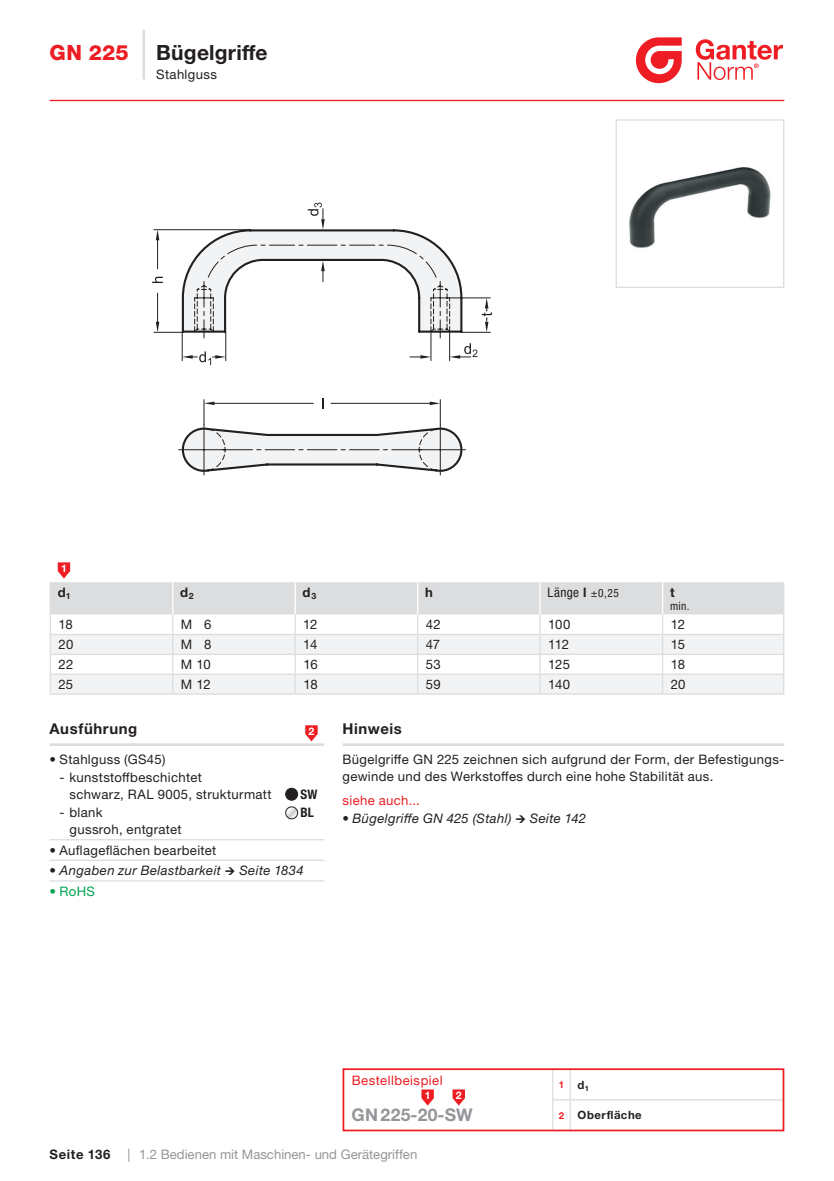
<style>
.page{position:relative;width:834px;height:1181px;background:#fff}
.page>*{position:absolute;margin:0;border:0;box-sizing:border-box;transform-origin:0 0}
.t1{font:700 21px "Helvetica Neue LTW1 G";letter-spacing:.01em;color:#231f20}
.t2{font:800 21px "Helvetica Neue LT Pro";color:#ee1d23}
.t3{font:700 17.5px "Helvetica Neue LTW1 G";letter-spacing:.02em;color:#939598}
.t4{font:700 14.88px "Helvetica Neue LTW1 G";letter-spacing:.04em;color:#231f20}
.t5{font:13.12px/17.5px "Helvetica Neue LTW1 G";letter-spacing:.025em;color:#231f20}
.t6{font:italic 13.12px "Helvetica Neue LTW1 G";letter-spacing:.03em;color:#231f20}
.t7{font:13.12px "Helvetica Neue LT Pro";color:#939598}
.t8{font:13.12px "Helvetica Neue LTW1 G";letter-spacing:.035em;color:#ee1d23}
.t9{font:700 13.12px "Helvetica Neue LTW1 G";letter-spacing:.045em;color:#231f20}
.t10{font:condensed 13.12px "Helvetica Neue LT Pro";letter-spacing:.03em;color:#231f20}
.t11{font:13.12px "Helvetica Neue LTW1 G";color:#00a54f}
.t12{font:700 condensed 13.12px "Helvetica Neue LT Pro";color:#231f20}
.t13{font:700 11.38px "Helvetica Neue LTW1 G";letter-spacing:.045em;color:#231f20}
.t14{font:condensed 11.38px "Helvetica Neue LT Pro";color:#231f20}
.t15{font:700 10.5px "Helvetica Neue LTW1 G";color:#fff}
.t16{font:700 9.62px "Helvetica Neue LTW1 G";color:#ee1d23}
.s1{font-family:"Helvetica Neue LTW1 G";font-weight:700;font-stretch:normal}
.s2{font-size:11.38px}
.s3{font-family:"Helvetica Neue LT Pro"}
.s4{font-size:11.38px;color:#231f20}
.s5{font-size:9.62px;color:#ee1d23}
.s6{font-family:"Helvetica Neue LTW1 G"}
</style>
<div class="page">
<hr style="left:50px;top:100px;width:734px;height:1px;background:#ee1d23">
<svg style="left:635px;top:37px;width:46px;height:46px"></svg>
<svg style="left:695px;top:39px;width:87px;height:41px"></svg>
<hr style="left:342px;top:743px;width:442px;height:3px;background:#dcdddf">
<svg style="left:552px;top:1071px;width:18px;height:57px"></svg>
<hr style="left:570px;top:1099px;width:212px;height:1px;background:#dcdddf">
<div style="left:342px;top:1068px;width:442px;height:63px;border:2px solid #ee1d23"></div>
<svg style="left:421px;top:1089px;width:13px;height:16px"></svg>
<svg style="left:452px;top:1089px;width:13px;height:16px"></svg>
<svg style="left:152px;top:202px;width:340px;height:156px"></svg>
<svg style="left:178px;top:228px;width:287px;height:245px"></svg>
<hr style="left:50px;top:693px;width:123px;height:1px;background:#dcdddf">
<hr style="left:173px;top:693px;width:122px;height:1px;background:#dcdddf">
<hr style="left:295px;top:693px;width:122px;height:1px;background:#dcdddf">
<hr style="left:417px;top:693px;width:123px;height:1px;background:#dcdddf">
<hr style="left:540px;top:693px;width:122px;height:1px;background:#dcdddf">
<hr style="left:662px;top:693px;width:122px;height:1px;background:#dcdddf">
<svg style="left:50px;top:562px;width:734px;height:131px"></svg>
<hr style="left:142px;top:30px;width:3px;height:30px;background:#dcdddf">
<hr style="left:142px;top:60px;width:3px;height:19px;background:#dcdddf">
<img style="left:629px;top:167px;width:142px;height:81px">
<div style="left:615px;top:119px;width:169px;height:169px;border:1px solid #dcdddf"></div>
<hr style="left:50px;top:839px;width:274px;height:1px;background:#dcdddf">
<hr style="left:50px;top:859px;width:274px;height:2px;background:#dcdddf">
<hr style="left:50px;top:880px;width:274px;height:1px;background:#dcdddf">
<div style="left:285px;top:788px;width:12px;height:12px;background:#231f20;border-radius:50%"></div>
<div style="left:285px;top:788px;width:13px;height:12px;border:1px solid #231f20;border-radius:50%"></div>
<svg style="left:285px;top:808px;width:12px;height:11px"></svg>
<div style="left:285px;top:806px;width:13px;height:13px;border:1px solid #231f20;border-radius:50%"></div>
<hr style="left:50px;top:743px;width:274px;height:3px;background:#dcdddf">
<svg style="left:305px;top:725px;width:12px;height:16px"></svg>
<h1 class="t2" style="left:50px;top:40px;width:81px">GN 225</h1>
<h1 class="t1" style="left:156px;top:39px;width:113px">Bügelgriffe</h1>
<p class="t5" style="left:156px;top:66px;width:62px">Stahlguss</p>
<p class="t15" style="left:61px;top:562px;width:7px">1</p>
<p class="t9" style="left:58px;top:584px;width:15px">d<sub>1</sub></p>
<p class="t9" style="left:180px;top:584px;width:15px">d<sub>2</sub></p>
<p class="t9" style="left:302px;top:584px;width:15px">d<sub>3</sub></p>
<p class="t9" style="left:425px;top:584px;width:9px">h</p>
<p class="t10" style="left:547px;top:584px;width:73px">Länge <span class="s1">l</span> <span class="s2">±0,25</span></p>
<p class="t9" style="left:670px;top:584px;width:6px">t</p>
<p class="t14" style="left:670px;top:599px;width:21px">min.</p>
<p class="t5" style="left:58px;top:616px;width:16px">18</p>
<p class="t5" style="left:181px;top:616px;width:32px">M 6</p>
<p class="t5" style="left:303px;top:616px;width:16px">12</p>
<p class="t5" style="left:425px;top:616px;width:16px">42</p>
<p class="t5" style="left:548px;top:616px;width:24px">100</p>
<p class="t5" style="left:670px;top:616px;width:16px">12</p>
<p class="t5" style="left:58px;top:635px;width:16px">20</p>
<p class="t5" style="left:181px;top:635px;width:32px">M 8</p>
<p class="t5" style="left:303px;top:635px;width:16px">14</p>
<p class="t5" style="left:425px;top:635px;width:16px">47</p>
<p class="t5" style="left:548px;top:635px;width:22px">112</p>
<p class="t5" style="left:670px;top:635px;width:16px">15</p>
<p class="t5" style="left:58px;top:655px;width:16px">22</p>
<p class="t5" style="left:181px;top:655px;width:31px">M 10</p>
<p class="t5" style="left:303px;top:655px;width:16px">16</p>
<p class="t5" style="left:425px;top:655px;width:17px">53</p>
<p class="t5" style="left:548px;top:655px;width:23px">125</p>
<p class="t5" style="left:670px;top:655px;width:16px">18</p>
<p class="t5" style="left:58px;top:675px;width:16px">25</p>
<p class="t5" style="left:181px;top:675px;width:31px">M 12</p>
<p class="t5" style="left:303px;top:675px;width:16px">18</p>
<p class="t5" style="left:425px;top:675px;width:16px">59</p>
<p class="t5" style="left:548px;top:675px;width:23px">140</p>
<p class="t5" style="left:670px;top:675px;width:16px">20</p>
<p class="t4" style="left:50px;top:720px;width:89px">Ausführung</p>
<p class="t15" style="left:308px;top:725px;width:7px">2</p>
<p class="t5" style="left:50px;top:750px;width:117px">• Stahlguss (GS45)</p>
<p class="t5" style="left:69px;top:769px;width:204px;line-height:16.6px;text-indent:-10px"><span class="s3">-</span> kunststoffbeschichtet<br>schwarz, RAL 9005, strukturmatt</p>
<p class="t12" style="left:300px;top:786px;width:19px">SW</p>
<p class="t5" style="left:60px;top:804px;width:45px"><span class="s3">-</span> blank</p>
<p class="t12" style="left:300px;top:805px;width:15px">BL</p>
<p class="t5" style="left:69px;top:820px;width:114px">gussroh, entgratet</p>
<p class="t5" style="left:50px;top:841px;width:168px">• Auflageflächen bearbeitet</p>
<p class="t6" style="left:50px;top:862px;width:256px">• Angaben zur Belastbarkeit → Seite 1834</p>
<p class="t11" style="left:50px;top:883px;width:47px">• RoHS</p>
<p class="t4" style="left:342px;top:720px;width:61px">Hinweis</p>
<p class="t5" style="left:342px;top:750px;width:443px">Bügelgriffe GN 225 zeichnen sich aufgrund der Form, der Befestigungs&shy;gewinde und des Werkstoffes durch eine hohe Stabilität aus.</p>
<p class="t8" style="left:342px;top:792px;width:79px">siehe auch...</p>
<p class="t6" style="left:342px;top:810px;width:245px">• Bügelgriffe GN 425 (Stahl) → Seite 142</p>
<p class="t8" style="left:351px;top:1072px;width:92px">Bestellbeispiel</p>
<p class="t15" style="left:424px;top:1089px;width:7px">1</p>
<p class="t15" style="left:456px;top:1089px;width:7px">2</p>
<h2 class="t3" style="left:351px;top:1103px;width:123px">GN 225-20-SW</h2>
<p class="t16" style="left:558px;top:1078px;width:32px">1 <span class="s4">d</span><sub>1</sub></p>
<p class="t13" style="left:558px;top:1107px;width:84px"><span class="s5">2</span> Oberfläche</p>
<p class="t9" style="left:50px;top:1146px;width:62px">Seite 136</p>
<p class="t7" style="left:128px;top:1147px;width:291px"><span class="s6">|</span> 1.2 Bedienen mit Maschinen- und Gerätegriffen</p>
</div>
